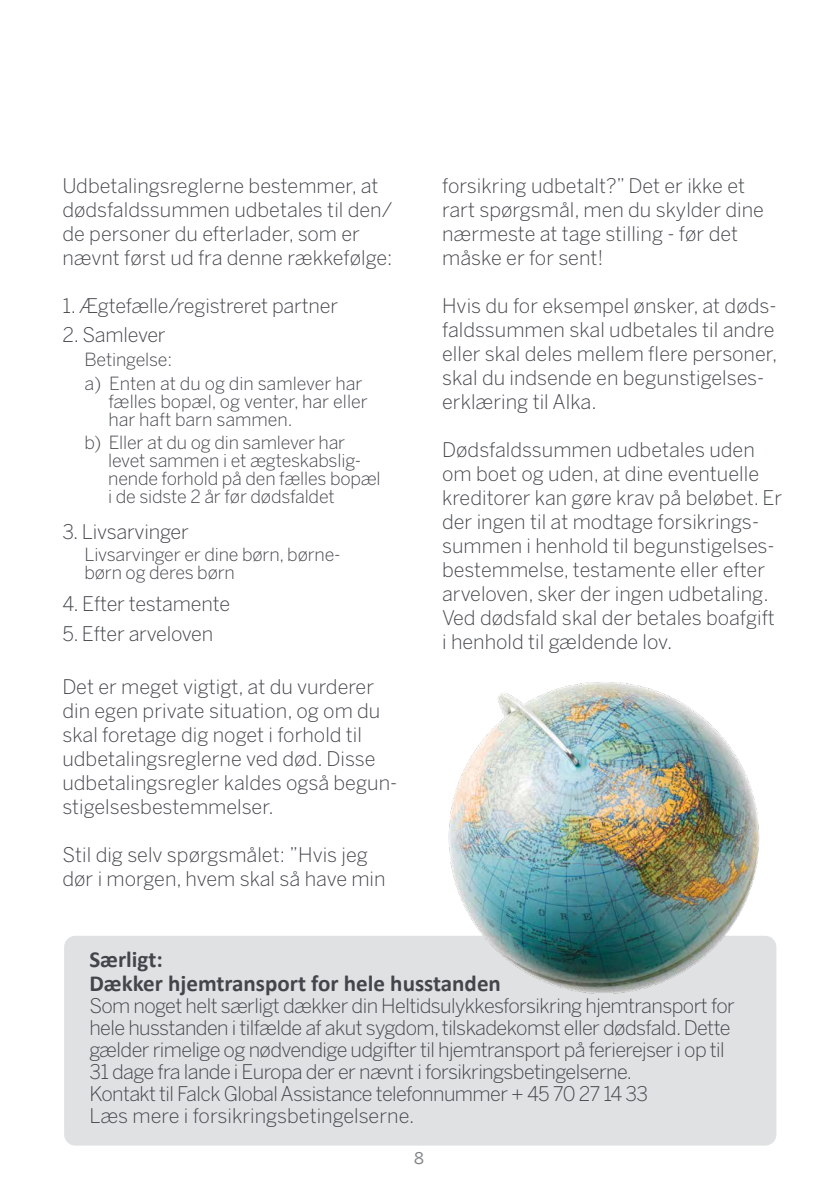
<style>
.page{position:relative;width:840px;height:1191px;background:#fff}
.page>*{position:absolute;margin:0;border:0;box-sizing:border-box;transform-origin:0 0}
.t1{font:700 23px/24px "Calibri";color:#42464b}
.t2{font:300 20px/24px "Benton Sans";color:#42464b}
.t3{font:300 20px/22px "Benton Sans";letter-spacing:-.03em;color:#42464b}
.t4{font:300 18px/18px "Benton Sans";letter-spacing:-.01em;color:#42464b}
.t5{font:16px "Benton Sans";color:#808285}
</style>
<div class="page">
<div style="left:64px;top:935px;width:712px;height:210px;background:#e0e1e3;border-radius:11px"></div>
<img style="left:439px;top:682px;width:334px;height:312px">
<p class="t2" style="left:62px;top:173px;width:331px">Udbetalingsreglerne bestemmer, at dødsfaldssummen udbetales til den/ de personer du efterlader, som er nævnt først ud fra denne rækkefølge:</p>
<p class="t2" style="left:62px;top:293px;width:277px">1. Ægtefælle/registreret partner</p>
<p class="t2" style="left:62px;top:323px;width:105px">2. Samlever</p>
<p class="t4" style="left:84px;top:347px;width:279px;line-height:23.6px">Betingelse:<br>a) Enten at du og din samlever har</p>
<p class="t4" style="left:108px;top:392px;width:261px">fælles bopæl, og venter, har eller har haft barn sammen.</p>
<p class="t4" style="left:108px;top:434px;width:274px;text-indent:-24px">b) Eller at du og din samlever har levet sammen i et ægteskabslig&shy;nende forhold på den fælles bopæl i de sidste 2 år før dødsfaldet</p>
<p class="t2" style="left:62px;top:519px;width:128px">3. Livsarvinger</p>
<p class="t4" style="left:84px;top:545px;width:257px">Livsarvinger er dine børn, børne&shy;børn og deres børn</p>
<p class="t2" style="left:62px;top:591px;width:169px">4. Efter testamente</p>
<p class="t2" style="left:62px;top:621px;width:152px">5. Efter arveloven</p>
<p class="t2" style="left:62px;top:674px;width:336px">Det er meget vigtigt, at du vurderer din egen private situation, og om du skal foretage dig noget i forhold til udbetalingsreglerne ved død. Disse udbetalingsregler kaldes også begun&shy;stigelsesbestemmelser.</p>
<p class="t2" style="left:62px;top:842px;width:324px">Stil dig selv spørgsmålet: ”Hvis jeg dør i morgen, hvem skal så have min</p>
<p class="t2" style="left:442px;top:173px;width:323px">forsikring udbetalt?” Det er ikke et rart spørgsmål, men du skylder dine nærmeste at tage stilling - før det måske er for sent!</p>
<p class="t2" style="left:442px;top:293px;width:336px">Hvis du for eksempel ønsker, at døds&shy;faldssummen skal udbetales til andre eller skal deles mellem flere personer, skal du indsende en begunstigelses&shy;erklæring til Alka.</p>
<p class="t2" style="left:442px;top:437px;width:341px">Dødsfaldssummen udbetales uden om boet og uden, at dine eventuelle kreditorer kan gøre krav på beløbet. Er der ingen til at modtage forsikrings&shy;summen i henhold til begunstigelses&shy;bestemmelse, testamente eller efter arveloven, sker der ingen udbetaling.<br>Ved dødsfald skal der betales boafgift i henhold til gældende lov.</p>
<p class="t1" style="left:89px;top:946px;width:413px">Særligt:<br>Dækker hjemtransport for hele husstanden</p>
<p class="t3" style="left:89px;top:994px;width:646px">Som noget helt særligt dækker din Heltidsulykkesforsikring hjemtransport for hele husstanden i tilfælde af akut sygdom, tilskadekomst eller dødsfald. Dette gælder rimelige og nødvendige udgifter til hjemtransport på ferierejser i op til 31 dage fra lande i Europa der er nævnt i forsikringsbetingelserne.<br>Kontakt til Falck Global Assistance telefonnummer + 45 70 27 14 33<br>Læs mere i forsikringsbetingelserne.</p>
<p class="t5" style="left:414px;top:1148px;width:11px">8</p>
</div>
